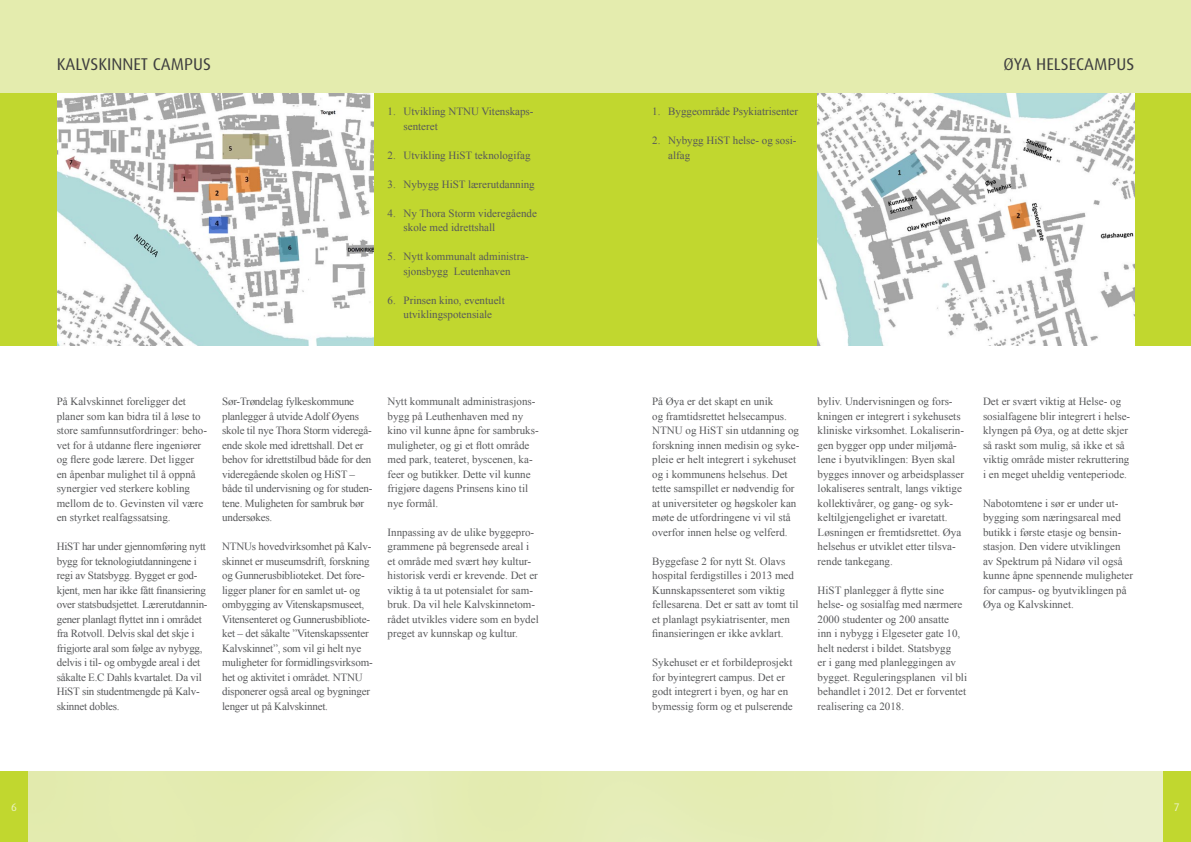
<style>
.page{position:relative;width:1191px;height:842px;background:#fff}
.page>*{position:absolute;margin:0;border:0;box-sizing:border-box;transform-origin:0 0}
.t1{font:17px "Dax";color:#3e3e3f}
.t2{font:11px/14.5px "Times New Roman";color:#57585a}
.t3{font:11px/14.5px "Times New Roman";letter-spacing:-.02em;color:#57585a}
.t4{font:11px "Dax";color:#edf3cb}
</style>
<div class="page">
<div style="left:0;top:771px;width:28px;height:71px;background:#c1d72f"></div>
<div style="left:1162px;top:771px;width:29px;height:71px;background:#c1d72f"></div>
<div style="left:595px;top:771px;width:567px;height:71px;background:linear-gradient(to right,#e3ebb1,#eaf0c9)"></div>
<div style="left:0;top:0;width:1191px;height:346px;background:#e4ecae"></div>
<div style="left:0;top:94px;width:595px;height:252px;background:#c1d72f"></div>
<img style="left:57px;top:94px;width:316px;height:252px">
<div style="left:596px;top:94px;width:595px;height:252px;background:#c1d72f"></div>
<img style="left:817px;top:94px;width:317px;height:252px">
<h1 class="t1" style="left:57px;top:54px;width:156px">KALVSKINNET CAMPUS</h1>
<p class="t2" style="left:403px;top:104px;width:131px;text-indent:-16px">1. Utvikling NTNU Vitenskaps&shy;senteret</p>
<p class="t2" style="left:387px;top:148px;width:144px">2. Utvikling HiST teknologifag</p>
<p class="t2" style="left:387px;top:177px;width:149px">3. Nybygg HiST lærerutdanning</p>
<p class="t2" style="left:403px;top:206px;width:135px;text-indent:-16px">4. Ny Thora Storm videregående skole med idrettshall</p>
<p class="t2" style="left:387px;top:249px;width:143px;text-align:center">5. Nytt kommunalt administra&shy;sjonsbygg Leutenhaven</p>
<p class="t2" style="left:387px;top:293px;width:119px;text-align:center">6. Prinsen kino, eventuelt utviklingspotensiale</p>
<p class="t2" style="left:57px;top:394px;width:152px">På Kalvskinnet foreligger det planer som kan bidra til å løse to store samfunnsutfordringer: beho&shy;vet for å utdanne flere ingeniører og flere gode lærere. Det ligger en åpenbar mulighet til å oppnå synergier ved sterkere kobling mellom de to. Gevinsten vil være en styrket realfagssatsing.</p>
<p class="t3" style="left:57px;top:539px;width:152px">HiST har under gjennomføring nytt bygg for teknologiutdanningene i regi av Statsbygg. Bygget er god&shy;kjent, men har ikke fått finansiering over statsbudsjettet. Lærerutdannin&shy;gener planlagt flyttet inn i området fra Rotvoll. Delvis skal det skje i frigjorte aral som følge av nybygg, delvis i til- og ombygde areal i det såkalte E.C Dahls kvartalet. Da vil HiST sin studentmengde på Kalv&shy;skinnet dobles.</p>
<p class="t3" style="left:222px;top:394px;width:152px">Sør-Trøndelag fylkeskommune planlegger å utvide Adolf Øyens skole til nye Thora Storm videregå&shy;ende skole med idrettshall. Det er behov for idrettstilbud både for den videregående skolen og HiST – både til undervisning og for studen&shy;tene. Muligheten for sambruk bør undersøkes.</p>
<p class="t3" style="left:222px;top:539px;width:152px">NTNUs hovedvirksomhet på Kalv&shy;skinnet er museumsdrift, forskning og Gunnerusbiblioteket. Det fore&shy;ligger planer for en samlet ut- og ombygging av Vitenskapsmuseet, Vitensenteret og Gunnerusbibliote&shy;ket – det såkalte ”Vitenskapssenter Kalvskinnet”, som vil gi helt nye muligheter for formidlingsvirksom&shy;het og aktivitet i området. NTNU disponerer også areal og bygninger lenger ut på Kalvskinnet.</p>
<p class="t2" style="left:387px;top:394px;width:153px">Nytt kommunalt administrasjons&shy;bygg på Leuthenhaven med ny kino vil kunne åpne for sambruks&shy;muligheter, og gi et flott område med park, teateret, byscenen, ka&shy;feer og butikker. Dette vil kunne frigjøre dagens Prinsens kino til nye formål.</p>
<p class="t2" style="left:387px;top:525px;width:153px">Innpassing av de ulike byggepro&shy;grammene på begrensede areal i et område med svært høy kultur&shy;historisk verdi er krevende. Det er viktig å ta ut potensialet for sam&shy;bruk. Da vil hele Kalvskinnetom&shy;rådet utvikles videre som en bydel preget av kunnskap og kultur.</p>
<p class="t2" style="left:652px;top:104px;width:147px">1. Byggeområde Psykiatrisenter</p>
<p class="t2" style="left:668px;top:133px;width:130px;text-indent:-16px">2. Nybygg HiST helse- og sosi&shy;alfag</p>
<h1 class="t1" style="left:1003px;top:54px;width:132px">ØYA HELSECAMPUS</h1>
<p class="t2" style="left:652px;top:394px;width:149px">På Øya er det skapt en unik<br>og framtidsrettet helsecampus.<br>NTNU og HiST sin utdanning og forskning innen medisin og syke&shy;pleie er helt integrert i sykehuset og i kommunens helsehus. Det tette samspillet er nødvendig for at universiteter og høgskoler kan møte de utfordringene vi vil stå overfor innen helse og velferd.</p>
<p class="t2" style="left:652px;top:554px;width:148px">Byggefase 2 for nytt St. Olavs hospital ferdigstilles i 2013 med<br>Kunnskapssenteret som viktig fellesarena. Det er satt av tomt til et planlagt psykiatrisenter, men finansieringen er ikke avklart.</p>
<p class="t2" style="left:652px;top:655px;width:142px">Sykehuset er et forbildeprosjekt for byintegrert campus. Det er godt integrert i byen, og har en bymessig form og et pulserende</p>
<p class="t2" style="left:817px;top:394px;width:148px">byliv. Undervisningen og fors&shy;kningen er integrert i sykehusets kliniske virksomhet. Lokaliserin&shy;gen bygger opp under miljømå&shy;lene i byutviklingen: Byen skal bygges innover og arbeidsplasser lokaliseres sentralt, langs viktige kollektivårer, og gang- og syk&shy;keltilgjengelighet er ivaretatt.<br>Løsningen er fremtidsrettet. Øya helsehus er utviklet etter tilsva&shy;rende tankegang.</p>
<p class="t2" style="left:817px;top:583px;width:151px">HiST planlegger å flytte sine helse- og sosialfag med nærmere<br>2000 studenter og 200 ansatte<br>inn i nybygg i Elgeseter gate 10, helt nederst i bildet. Statsbygg<br>er i gang med planleggingen av bygget. Reguleringsplanen vil bli behandlet i 2012. Det er forventet realisering ca 2018.</p>
<p class="t2" style="left:983px;top:394px;width:149px">Det er svært viktig at Helse- og sosialfagene blir integrert i helse&shy;klyngen på Øya, og at dette skjer så raskt som mulig, så ikke et så viktig område mister rekruttering i en meget uheldig venteperiode.</p>
<p class="t2" style="left:983px;top:496px;width:151px">Nabotomtene i sør er under ut&shy;bygging som næringsareal med butikk i første etasje og bensin&shy;stasjon. Den videre utviklingen av Spektrum på Nidarø vil også kunne åpne spennende muligheter for campus- og byutviklingen på<br>Øya og Kalvskinnet.</p>
<p class="t4" style="left:11px;top:800px;width:7px">6</p>
<p class="t4" style="left:1173px;top:800px;width:7px">7</p>
</div>
